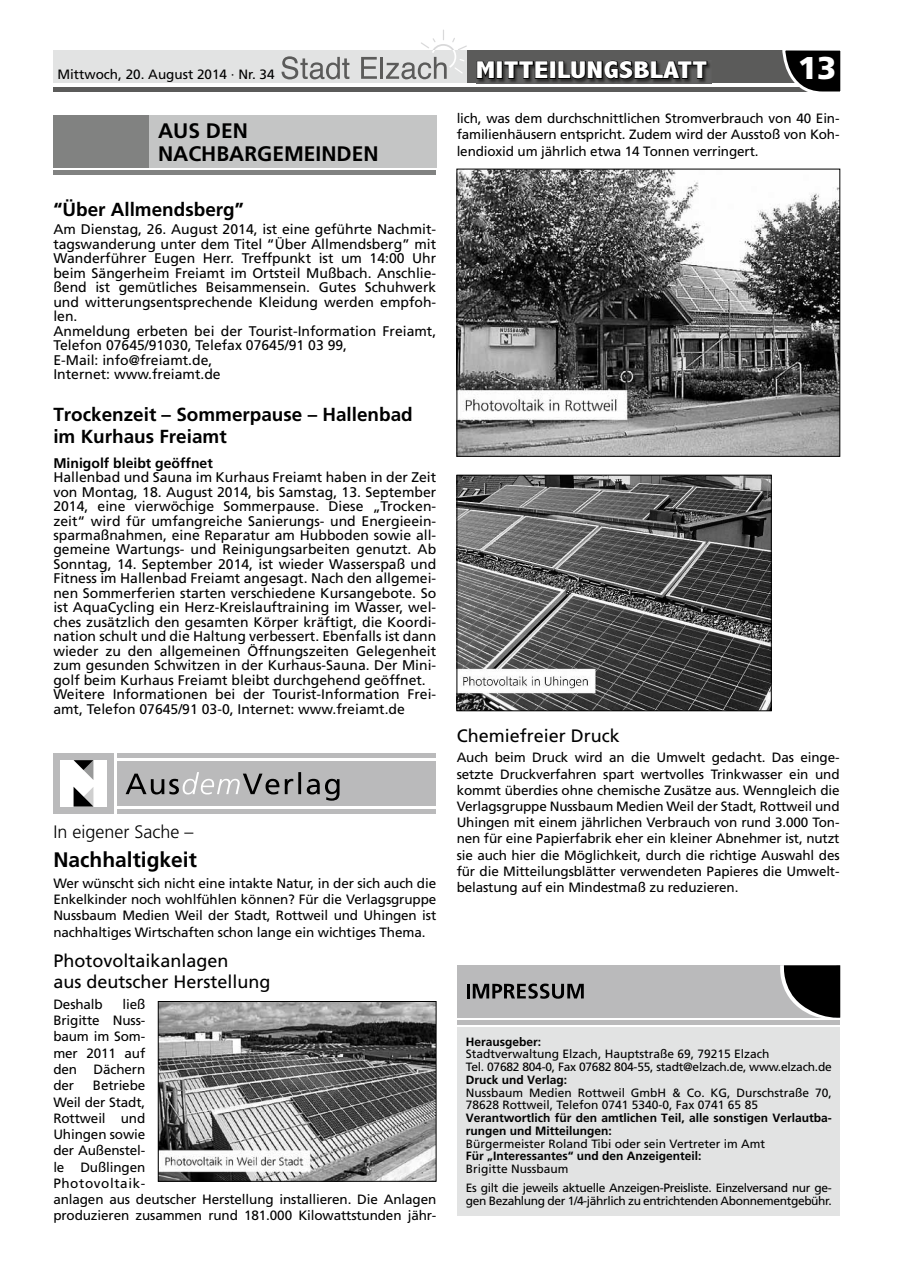
<style>
.page{position:relative;width:902px;height:1280px;background:#fff}
.page>*{position:absolute;margin:0;border:0;box-sizing:border-box;transform-origin:0 0}
.t1{font:900 31.5px "Frutiger";color:#fff}
.t2{font:800 condensed 24.45px "Abadi";letter-spacing:.01em;color:#fff;scale:1.26 1}
.t3{font:700 21px/22.5px "Frutiger";color:#000}
.t4{font:700 18.9px/21px "Frutiger";color:#000}
.t5{font:18px/21.6px "Frutiger";color:#000}
.t6{font:300 18px "Frutiger";color:#000}
.t7{font:13.95px/14.4px "Frutiger";color:#000}
.t8{font:700 13.95px "Frutiger";color:#000}
.t9{font:13.5px/16.2px "Frutiger";letter-spacing:-.01em;color:#000;text-align:justify}
.t10{font:12px/12.8px "Frutiger";color:#000}
.t11{font:700 12px/12.8px "Frutiger";color:#000}
.t12{font:12px/19.2px "Frutiger";letter-spacing:-.03em;color:#000}
</style>
<div class="page">
<div style="left:53px;top:51px;width:787px;height:32px;background:#e2e3e3"></div>
<div style="left:467px;top:51px;width:361px;height:32px;background:#5b5b5a"></div>
<hr style="left:53px;top:87px;width:787px;height:4px;background:#5b5b5a">
<svg style="left:780px;top:50px;width:61px;height:42px"></svg>
<svg style="left:281px;top:56px;width:68px;height:23px"></svg>
<svg style="left:361px;top:57px;width:16px;height:22px"></svg>
<hr style="left:380px;top:57px;width:3px;height:22px;background:#5b5b5a">
<svg style="left:386px;top:29px;width:81px;height:50px"></svg>
<img style="left:478px;top:63px;width:232px;height:20px">
<svg style="left:476px;top:60px;width:232px;height:20px"></svg>
<div style="left:53px;top:115px;width:96px;height:52px;background:#818281"></div>
<div style="left:149px;top:115px;width:287px;height:52px;background:#c4c5c5"></div>
<hr style="left:53px;top:170px;width:383px;height:4px;background:#818281">
<div style="left:118px;top:761px;width:318px;height:45px;background:#bababb"></div>
<hr style="left:118px;top:809px;width:318px;height:4px;background:#bababb">
<div style="left:118px;top:753px;width:318px;height:5px;background:#bababb"></div>
<div style="left:53px;top:753px;width:61px;height:60px;background:#bababb"></div>
<div style="left:60px;top:760px;width:47px;height:46px;background:#fff"></div>
<svg style="left:74px;top:787px;width:19px;height:19px"></svg>
<svg style="left:74px;top:760px;width:19px;height:20px"></svg>
<svg style="left:126px;top:772px;width:213px;height:29px"></svg>
<img style="left:160px;top:1003px;width:274px;height:176px">
<div style="left:158px;top:1001px;width:278px;height:180px;border:1px solid #000"></div>
<img style="left:458px;top:171px;width:380px;height:284px">
<div style="left:456px;top:169px;width:384px;height:288px;border:1px solid #000"></div>
<img style="left:458px;top:477px;width:311px;height:232px">
<div style="left:456px;top:475px;width:315px;height:236px;border:1px solid #000"></div>
<div style="left:457px;top:965px;width:383px;height:52px;background:#bababb"></div>
<div style="left:457px;top:1027px;width:383px;height:189px;background:#e2e3e3"></div>
<hr style="left:457px;top:1020px;width:383px;height:4px;background:#bababb">
<hr style="left:466px;top:984px;width:3px;height:14px;background:#000">
<svg style="left:472px;top:983px;width:111px;height:16px"></svg>
<svg style="left:777px;top:965px;width:63px;height:53px"></svg>
<p class="t9" style="left:57px;top:66px;width:219px">Mittwoch, 20. August 2014 · Nr. 34</p>
<h2 class="t2" style="left:476px;top:57px;width:185px">MITTEILUNGSBLATT</h2>
<h1 class="t1" style="left:797px;top:49px;width:40px">13</h1>
<h3 class="t3" style="left:158px;top:119px;width:222px">AUS DEN<br>NACHBARGEMEINDEN</h3>
<h3 class="t4" style="left:53px;top:198px;width:192px">“Über Allmendsberg”</h3>
<p class="t7" style="left:53px;top:222px;width:384px">Am Dienstag, 26. August 2014, ist eine geführte Nachmit&shy;tagswanderung unter dem Titel “Über Allmendsberg” mit Wanderführer Eugen Herr. Treffpunkt ist um 14:00 Uhr beim Sängerheim Freiamt im Ortsteil Mußbach. Anschlie&shy;ßend ist gemütliches Beisammensein. Gutes Schuhwerk und witterungsentsprechende Kleidung werden empfoh&shy;len.<br>Anmeldung erbeten bei der Tourist-Information Freiamt, Telefon 07645/91030, Telefax 07645/91 03 99,<br>E-Mail: info@freiamt.de,<br>Internet: www.freiamt.de</p>
<h3 class="t4" style="left:53px;top:404px;width:361px">Trockenzeit – Sommerpause – Hallenbad im Kurhaus Freiamt</h3>
<p class="t8" style="left:53px;top:455px;width:161px">Minigolf bleibt geöffnet</p>
<p class="t7" style="left:53px;top:470px;width:384px">Hallenbad und Sauna im Kurhaus Freiamt haben in der Zeit von Montag, 18. August 2014, bis Samstag, 13. September 2014, eine vierwöchige Sommerpause. Diese „Trocken&shy;zeit“ wird für umfangreiche Sanierungs- und Energieein&shy;sparmaßnahmen, eine Reparatur am Hubboden sowie all&shy;gemeine Wartungs- und Reinigungsarbeiten genutzt. Ab Sonntag, 14. September 2014, ist wieder Wasserspaß und Fitness im Hallenbad Freiamt angesagt. Nach den allgemei&shy;nen Sommerferien starten verschiedene Kursangebote. So ist AquaCycling ein Herz-Kreislauftraining im Wasser, wel&shy;ches zusätzlich den gesamten Körper kräftigt, die Koordi&shy;nation schult und die Haltung verbessert. Ebenfalls ist dann wieder zu den allgemeinen Öffnungszeiten Gelegenheit zum gesunden Schwitzen in der Kurhaus-Sauna. Der Mini&shy;golf beim Kurhaus Freiamt bleibt durchgehend geöffnet.<br>Weitere Informationen bei der Tourist-Information Frei&shy;amt, Telefon 07645/91 03-0, Internet: www.freiamt.de</p>
<p class="t6" style="left:53px;top:821px;width:142px">In eigener Sache –</p>
<h3 class="t3" style="left:53px;top:848px;width:145px">Nachhaltigkeit</h3>
<p class="t9" style="left:53px;top:875px;width:384px">Wer wünscht sich nicht eine intakte Natur, in der sich auch die Enkelkinder noch wohlfühlen können? Für die Verlagsgruppe Nussbaum Medien Weil der Stadt, Rottweil und Uhingen ist nachhaltiges Wirtschaften schon lange ein wichtiges Thema.</p>
<p class="t5" style="left:53px;top:949px;width:219px">Photovoltaikanlagen<br>aus deutscher Herstellung</p>
<p class="t9" style="left:53px;top:996px;width:51px">Deshalb</p>
<p class="t9" style="left:53px;top:996px;width:93px;text-indent:69px">ließ Brigitte Nuss&shy;baum im Som&shy;mer 2011 auf den Dächern der</p>
<p class="t9" style="left:53px;top:1077px;width:384px;text-align:left;text-indent:40px">Betriebe<br>Weil der Stadt,<br>Rottweil und<br>Uhingen sowie<br>der Außenstel-<br>le Dußlingen<br>Photovoltaik-<br>anlagen aus deutscher Herstellung installieren. Die Anlagen produzieren zusammen rund 181.000 Kilowattstunden jähr-</p>
<p class="t9" style="left:456px;top:110px;width:384px">lich, was dem durchschnittlichen Stromverbrauch von 40 Ein&shy;familienhäusern entspricht. Zudem wird der Ausstoß von Koh&shy;lendioxid um jährlich etwa 14 Tonnen verringert.</p>
<p class="t5" style="left:456px;top:725px;width:165px">Chemiefreier Druck</p>
<p class="t9" style="left:456px;top:749px;width:384px">Auch beim Druck wird an die Umwelt gedacht. Das einge&shy;setzte Druckverfahren spart wertvolles Trinkwasser ein und kommt überdies ohne chemische Zusätze aus. Wenngleich die Verlagsgruppe Nussbaum Medien Weil der Stadt, Rottweil und Uhingen mit einem jährlichen Verbrauch von rund 3.000 Ton&shy;nen für eine Papierfabrik eher ein kleiner Abnehmer ist, nutzt sie auch hier die Möglichkeit, durch die richtige Auswahl des für die Mitteilungsblätter verwendeten Papieres die Umwelt&shy;belastung auf ein Mindestmaß zu reduzieren.</p>
<p class="t11" style="left:466px;top:1035px;width:77px">Herausgeber:</p>
<p class="t10" style="left:466px;top:1048px;width:367px">Stadtverwaltung Elzach, Hauptstraße 69, 79215 Elzach<br>Tel. 07682 804-0, Fax 07682 804-55, stadt@elzach.de, www.elzach.de</p>
<p class="t11" style="left:466px;top:1073px;width:103px">Druck und Verlag:</p>
<p class="t10" style="left:466px;top:1086px;width:367px">Nussbaum Medien Rottweil GmbH &amp; Co. KG, Durschstraße 70,<br>78628 Rottweil, Telefon 0741 5340-0, Fax 0741 65 85</p>
<p class="t11" style="left:466px;top:1111px;width:367px">Verantwortlich für den amtlichen Teil, alle sonstigen Verlautba&shy;rungen und Mitteilungen:</p>
<p class="t10" style="left:466px;top:1137px;width:301px">Bürgermeister Roland Tibi oder sein Vertreter im Amt</p>
<p class="t11" style="left:466px;top:1150px;width:237px">Für „Interessantes“ und den Anzeigenteil:</p>
<p class="t12" style="left:466px;top:1159px;width:367px">Brigitte Nussbaum<br>Es gilt die jeweils aktuelle Anzeigen-Preisliste. Einzelversand nur ge-</p>
<p class="t12" style="left:466px;top:1191px;width:367px">gen Bezahlung der 1/4-jährlich zu entrichtenden Abonnementgebühr.</p>
</div>
